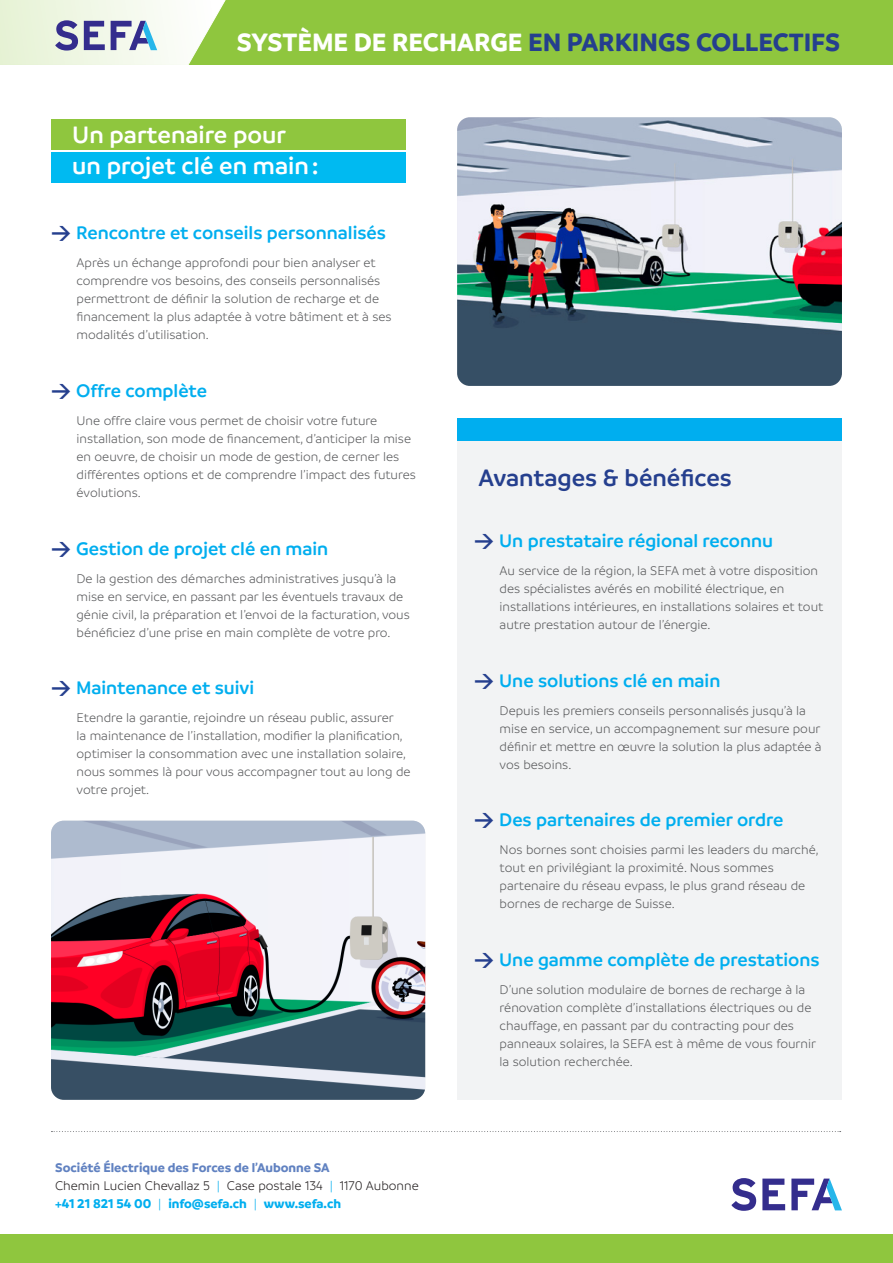
<style>
.page{position:relative;width:893px;height:1263px;background:#fff}
.page>*{position:absolute;margin:0;border:0;box-sizing:border-box;transform-origin:0 0}
.t1{font:700 27px "Branding";color:#253f8e}
.t2{font:600 25.5px/31.5px "Branding";color:#fff}
.t3{font:600 25.5px "Branding";color:#253f8e}
.t4{font:600 19.5px "Branding";color:#00aeef}
.t5{font:300 13.5px/18px "Branding";color:#57585a}
.t6{font:300 13.5px/18px "Branding";color:#231f20}
.s1{color:#fff}
.s2{font-family:"DIN Pro";font-weight:700;color:#253f8e}
.s3{font-weight:700;color:#6182c1}
.s4{color:#00aeef}
.s5{font-weight:700;color:#00aeef}
</style>
<div class="page">
<div style="left:0;top:0;width:893px;height:65px;background:#8fc63e"></div>
<svg style="left:0;top:0;width:226px;height:65px;background:#d6e1d2"></svg>
<svg style="left:731px;top:1178px;width:25px;height:33px"></svg>
<svg style="left:762px;top:1178px;width:23px;height:32px"></svg>
<svg style="left:791px;top:1178px;width:51px;height:32px"></svg>
<div style="left:51px;top:120px;width:355px;height:30px;background:#8fc63e"></div>
<div style="left:51px;top:153px;width:355px;height:30px;background:#00baf1"></div>
<div style="left:0;top:1234px;width:893px;height:29px;background:#8fc63e"></div>
<div style="left:457px;top:418px;width:385px;height:682px;background:#f2f3f4"></div>
<img style="left:457px;top:117px;width:385px;height:269px">
<img style="left:51px;top:821px;width:374px;height:279px">
<div style="left:457px;top:418px;width:385px;height:23px;background:#00aeef"></div>
<svg style="left:51px;top:1131px;width:790px;height:1px"></svg>
<h1 class="t1" style="left:237px;top:26px;width:605px"><span class="s1">SYSTÈME DE RECHARGE</span> EN PARKINGS COLLECTIFS</h1>
<h2 class="t2" style="left:72px;top:119px;width:248px">Un partenaire pour un projet clé en main :</h2>
<h3 class="t4" style="left:51px;top:222px;width:337px"><span class="s2">→</span> Rencontre et conseils personnalisés</h3>
<p class="t5" style="left:77px;top:254px;width:317px">Après un échange approfondi pour bien analyser et comprendre vos besoins, des conseils personnalisés permettront de définir la solution de recharge et de financement la plus adaptée à votre bâtiment et à ses modalités d’utilisation.</p>
<h3 class="t4" style="left:51px;top:380px;width:158px"><span class="s2">→</span> Offre complète</h3>
<p class="t5" style="left:77px;top:412px;width:341px">Une offre claire vous permet de choisir votre future installation, son mode de financement, d’anticiper la mise en oeuvre, de choisir un mode de gestion, de cerner les différentes options et de comprendre l’impact des futures évolutions.</p>
<h3 class="t4" style="left:51px;top:537px;width:279px"><span class="s2">→</span> Gestion de projet clé en main</h3>
<p class="t5" style="left:77px;top:569px;width:335px">De la gestion des démarches administratives jusqu’à la mise en service, en passant par les éventuels travaux de génie civil, la préparation et l’envoi de la facturation, vous bénéficiez d’une prise en main complète de votre pro.</p>
<h3 class="t4" style="left:51px;top:677px;width:205px"><span class="s2">→</span> Maintenance et suivi</h3>
<p class="t5" style="left:77px;top:709px;width:336px">Etendre la garantie, rejoindre un réseau public, assurer<br>la maintenance de l’installation, modifier la planification, optimiser la consommation avec une installation solaire, nous sommes là pour vous accompagner tout au long de votre projet.</p>
<p class="t6" style="left:55px;top:1159px;width:365px"><span class="s3">Société Électrique des Forces de l’Aubonne SA<br></span>Chemin Lucien Chevallaz 5 <span class="s4">|</span> Case postale 134 <span class="s4">|</span> 1170 Aubonne <span class="s5">+41 21 821 54 00</span> <span class="s4">|</span> <span class="s5">info@sefa.ch</span> <span class="s4">|</span> <span class="s5">www.sefa.ch</span></p>
<h2 class="t3" style="left:478px;top:464px;width:255px">Avantages &amp; bénéfices</h2>
<h3 class="t4" style="left:474px;top:530px;width:301px"><span class="s2">→</span> Un prestataire régional reconnu</h3>
<p class="t5" style="left:500px;top:562px;width:325px">Au service de la région, la SEFA met à votre disposition des spécialistes avérés en mobilité électrique, en installations intérieures, en installations solaires et tout autre prestation autour de l’énergie.</p>
<h3 class="t4" style="left:474px;top:669px;width:248px"><span class="s2">→</span> Une solutions clé en main</h3>
<p class="t5" style="left:500px;top:701px;width:323px">Depuis les premiers conseils personnalisés jusqu’à la mise en service, un accompagnement sur mesure pour définir et mettre en œuvre la solution la plus adaptée à vos besoins.</p>
<h3 class="t4" style="left:474px;top:809px;width:311px"><span class="s2">→</span> Des partenaires de premier ordre</h3>
<p class="t5" style="left:500px;top:841px;width:320px">Nos bornes sont choisies parmi les leaders du marché, tout en privilégiant la proximité. Nous sommes partenaire du réseau evpass, le plus grand réseau de bornes de recharge de Suisse.</p>
<h3 class="t4" style="left:474px;top:949px;width:347px"><span class="s2">→</span> Une gamme complète de prestations</h3>
<p class="t5" style="left:500px;top:980px;width:318px">D’une solution modulaire de bornes de recharge à la rénovation complète d’installations électriques ou de chauffage, en passant par du contracting pour des panneaux solaires, la SEFA est à même de vous fournir la solution recherchée.</p>
</div>
